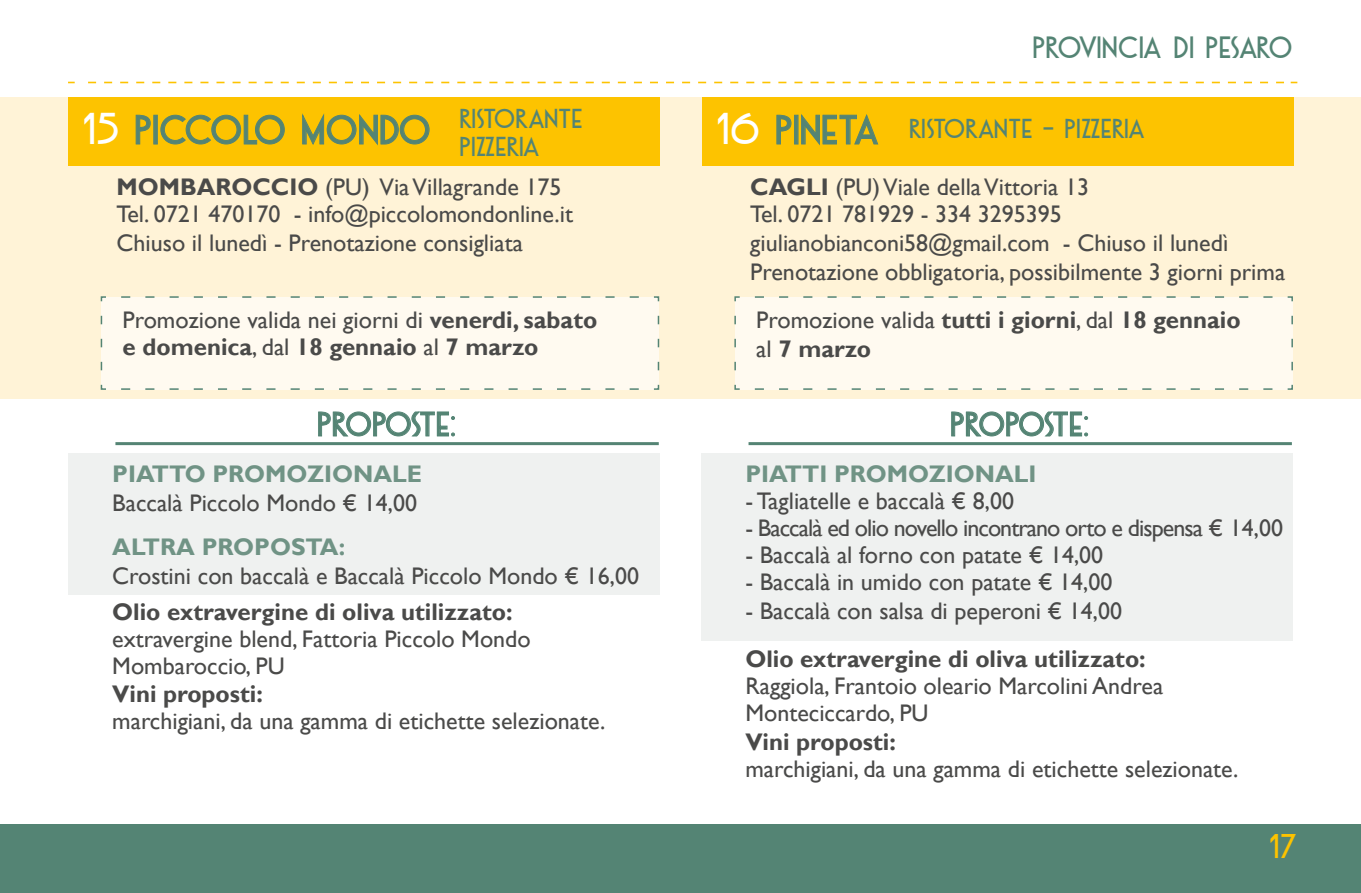
<style>
.page{position:relative;width:1361px;height:893px;background:#fff}
.page>*{position:absolute;margin:0;border:0;box-sizing:border-box;transform-origin:0 0}
.t1{font:36px "DK Otago";color:#548474}
.t2{font:30px "DK Otago";letter-spacing:-.05em;color:#548474}
.t3{font:30px "DK Otago";color:#fdc300}
.t4{font:27px "DK Otago";letter-spacing:-.05em;color:#548474}
.t5{font:24px/28.2px "Gill Sans";color:#4a4a49}
.t6{font:700 24px/27px "Gill Sans";color:#4a4a49}
.t7{font:700 24px "Gill Sans";color:#709385}
.t8{font:24px "Gill Sans";letter-spacing:-.04em;color:#4a4a49}
.t9{font:24px/28.8px "DK Otago";letter-spacing:-.025em;color:#548474}
.s1{font-size:39px;color:#fff}
.s2{font-weight:700}
.s3{font-size:36px}
.s4{font-weight:400}
</style>
<div class="page">
<div style="left:1px;top:98px;width:1360px;height:301px;background:#fff3d7"></div>
<hr style="left:0;top:98px;width:1px;height:301px;background:#fff3d7">
<svg style="left:88px;top:82px;width:1196px;height:1px"></svg>
<div style="left:69px;top:98px;width:591px;height:68px;background:#fdc300"></div>
<svg style="left:135px;top:114px;width:16px;height:31px"></svg>
<div style="left:153px;top:115px;width:5px;height:29px;border:1px solid #548474"></div>
<svg style="left:160px;top:114px;width:125px;height:31px"></svg>
<svg style="left:302px;top:113px;width:128px;height:33px"></svg>
<div style="left:702px;top:98px;width:591px;height:68px;background:#fdc300"></div>
<svg style="left:776px;top:114px;width:16px;height:31px"></svg>
<div style="left:794px;top:115px;width:4px;height:29px;border:1px solid #548474"></div>
<svg style="left:801px;top:114px;width:77px;height:32px"></svg>
<div style="left:0;top:825px;width:1361px;height:68px;background:#548474"></div>
<div style="left:100px;top:296px;width:560px;height:94px;background:#fffaf0"></div>
<div style="left:734px;top:296px;width:559px;height:94px;background:#fffaf0"></div>
<div style="left:68px;top:453px;width:591px;height:141px;background:#eff1f0"></div>
<svg style="left:318px;top:411px;width:137px;height:26px"></svg>
<hr style="left:115px;top:442px;width:544px;height:3px;background:#548474">
<div style="left:701px;top:453px;width:591px;height:187px;background:#eff1f0"></div>
<svg style="left:951px;top:411px;width:137px;height:26px"></svg>
<hr style="left:748px;top:442px;width:544px;height:3px;background:#548474">
<p class="t9" style="left:459px;top:103px;width:125px">RISTORANTE<br>PIZZERIA</p>
<h1 class="t1" style="left:82px;top:108px;width:350px"><span class="s1">15</span> PICCOLO MONDO</h1>
<p class="t5" style="left:116px;top:174px;width:458px"><span class="s2">MOMBAROCCIO</span> (PU) Via Villagrande 175<br>Tel. 0721 470170 - info@piccolomondonline.it<br>Chiuso il lunedì - Prenotazione consigliata</p>
<p class="t4" style="left:1032px;top:31px;width:262px">PROVINCIA DI PESARO</p>
<p class="t9" style="left:716px;top:114px;width:431px"><span class="s1">16</span> <span class="s3">PINETA</span> RISTORANTE - PIZZERIA</p>
<p class="t5" style="left:750px;top:173px;width:536px"><span class="s2">CAGLI</span> (PU) Viale della Vittoria 13<br>Tel. 0721 781929 - 334 3295395 giulianobianconi58@gmail.com - Chiuso il lunedì Prenotazione obbligatoria, possibilmente 3 giorni prima</p>
<p class="t6" style="left:123px;top:307px;width:476px"><span class="s4">Promozione valida nei giorni di</span> venerdi, sabato e domenica<span class="s4">, dal</span> 18 gennaio <span class="s4">al</span> 7 marzo</p>
<p class="t6" style="left:756px;top:306px;width:486px;line-height:28.8px"><span class="s4">Promozione valida</span> tutti i giorni<span class="s4">, dal</span> 18 gennaio <span class="s4">al</span> 7 marzo</p>
<p class="t2" style="left:317px;top:406px;width:140px">PROPOSTE:</p>
<p class="t7" style="left:112px;top:460px;width:311px">PIATTO PROMOZIONALE</p>
<p class="t5" style="left:112px;top:489px;width:306px">Baccalà Piccolo Mondo € 14,00</p>
<p class="t7" style="left:112px;top:532px;width:234px">ALTRA PROPOSTA:</p>
<p class="t5" style="left:112px;top:562px;width:528px">Crostini con baccalà e Baccalà Piccolo Mondo € 16,00</p>
<p class="t6" style="left:112px;top:599px;width:402px">Olio extravergine di oliva utilizzato:</p>
<p class="t5" style="left:112px;top:625px;width:420px;line-height:27px">extravergine blend, Fattoria Piccolo Mondo<br>Mombaroccio, PU</p>
<p class="t6" style="left:112px;top:681px;width:152px">Vini proposti:</p>
<p class="t5" style="left:112px;top:708px;width:494px">marchigiani, da una gamma di etichette selezionate.</p>
<p class="t2" style="left:950px;top:406px;width:140px">PROPOSTE:</p>
<p class="t7" style="left:745px;top:460px;width:293px">PIATTI PROMOZIONALI</p>
<p class="t5" style="left:745px;top:487px;width:270px">- Tagliatelle e baccalà € 8,00</p>
<p class="t8" style="left:745px;top:514px;width:539px">- Baccalà ed olio novello incontrano orto e dispensa € 14,00</p>
<p class="t5" style="left:745px;top:541px;width:359px">- Baccalà al forno con patate € 14,00</p>
<p class="t5" style="left:745px;top:568px;width:369px">- Baccalà in umido con patate € 14,00</p>
<p class="t5" style="left:745px;top:597px;width:378px">- Baccalà con salsa di peperoni € 14,00</p>
<p class="t6" style="left:745px;top:646px;width:402px">Olio extravergine di oliva utilizzato:</p>
<p class="t5" style="left:745px;top:673px;width:419px;line-height:27px">Raggiola, Frantoio oleario Marcolini Andrea<br>Monteciccardo, PU</p>
<p class="t6" style="left:745px;top:729px;width:152px">Vini proposti:</p>
<p class="t5" style="left:745px;top:755px;width:494px">marchigiani, da una gamma di etichette selezionate.</p>
<p class="t3" style="left:1269px;top:828px;width:30px">17</p>
</div>
